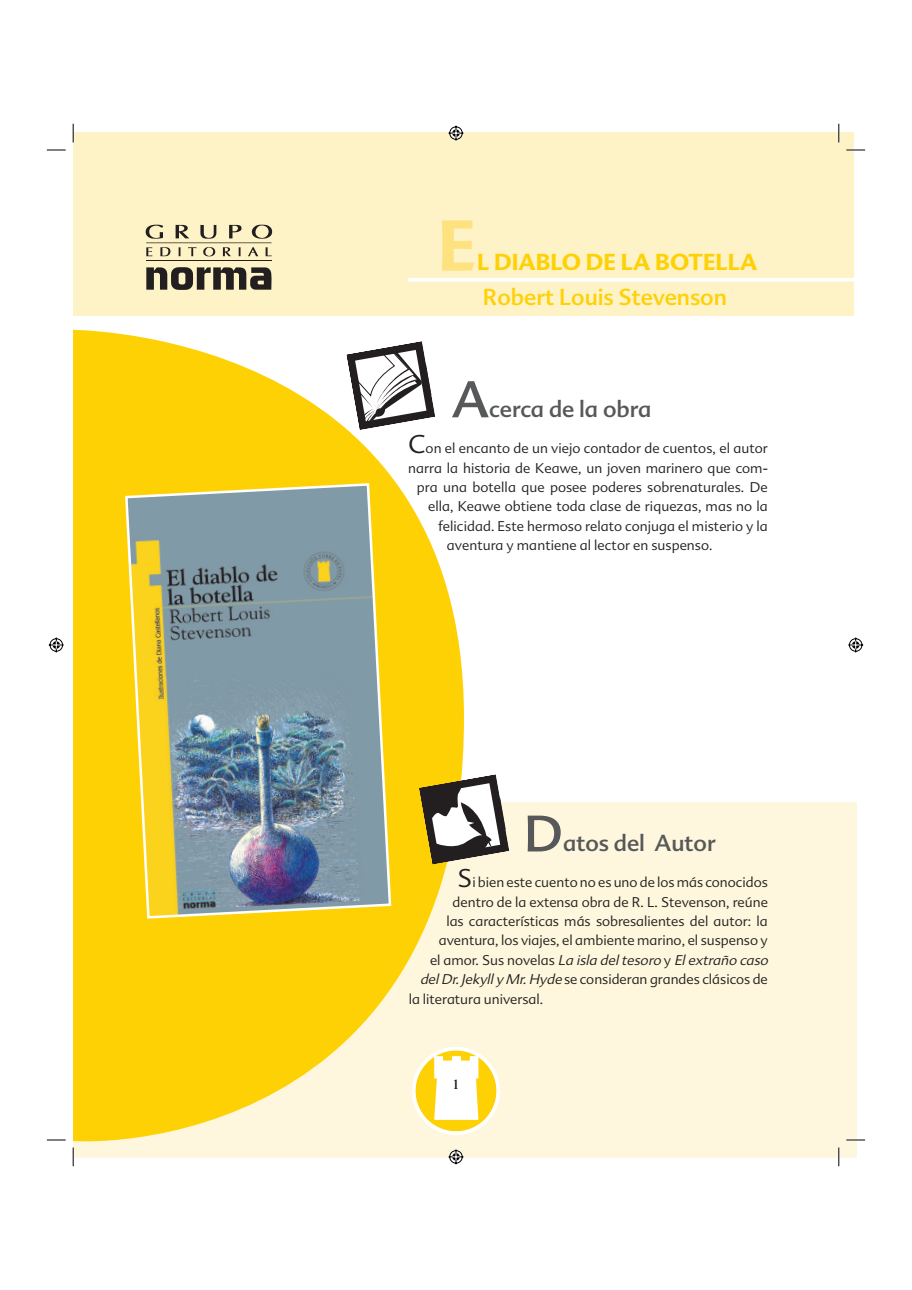
<style>
.page{position:relative;width:912px;height:1290px;background:#fff}
.page>*{position:absolute;margin:0;border:0;box-sizing:border-box;transform-origin:0 0}
.t1{font:700 70px "Advert";color:#ffe280}
.t2{font:50px "Advert";color:#57585a}
.t3{font:22.5px "Advert";color:#57585a}
.t4{font:22.5px "Advert";color:#fed105}
.t5{font:700 22.5px "Advert";color:#fed105}
.t6{font:700 15px "Americana Std";color:#231f20}
.t7{font:300 13.75px "Advert";color:#231f20}
.t8{font:italic 300 13.75px "Advert";color:#231f20}
.s1{font-size:25px}
.s2{font-style:normal}
.s3{font-style:italic}
</style>
<div class="page">
<div style="left:73px;top:802px;width:783px;height:356px;background:#fef7dd"></div>
<svg style="left:73px;top:329px;width:391px;height:819px;fill:#fed105"></svg>
<svg style="left:413px;top:1049px;width:85px;height:84px;background:#fed622"></svg>
<div style="left:412px;top:1047px;width:88px;height:88px;border:4px solid #fff;border-radius:50%"></div>
<div style="left:73px;top:132px;width:780px;height:184px;background:#fef2c7"></div>
<hr style="left:146px;top:242px;width:125px;height:1px;background:#231f20">
<hr style="left:146px;top:260px;width:125px;height:1px;background:#231f20">
<svg style="left:146px;top:267px;width:125px;height:23px"></svg>
<svg style="left:146px;top:225px;width:126px;height:14px"></svg>
<svg style="left:146px;top:247px;width:125px;height:9px"></svg>
<svg style="left:408px;top:278px;width:446px;height:4px;background:#fefdf9"></svg>
<img style="left:124px;top:482px;width:268px;height:438px">
<svg style="left:346px;top:341px;width:89px;height:89px"></svg>
<svg style="left:418px;top:774px;width:91px;height:91px"></svg>
<svg style="left:434px;top:1056px;width:44px;height:64px;background:#fefbed"></svg>
<svg style="left:47px;top:149px;width:19px;height:2px"></svg>
<svg style="left:846px;top:149px;width:18px;height:2px"></svg>
<svg style="left:47px;top:1139px;width:19px;height:2px"></svg>
<svg style="left:846px;top:1139px;width:18px;height:2px"></svg>
<svg style="left:72px;top:124px;width:2px;height:18px"></svg>
<svg style="left:72px;top:1148px;width:2px;height:18px"></svg>
<svg style="left:838px;top:124px;width:1px;height:18px"></svg>
<svg style="left:838px;top:1148px;width:1px;height:18px"></svg>
<svg style="left:448px;top:125px;width:16px;height:16px"></svg>
<svg style="left:448px;top:1149px;width:16px;height:16px"></svg>
<svg style="left:48px;top:637px;width:16px;height:16px"></svg>
<svg style="left:848px;top:637px;width:16px;height:16px"></svg>
<h1 class="t1" style="left:437px;top:219px;width:40px">E</h1>
<h3 class="t5" style="left:477px;top:253px;width:282px">L DIABLO DE LA BOTELLA</h3>
<h3 class="t4" style="left:483px;top:289px;width:245px">Robert Louis Stevenson</h3>
<h2 class="t2" style="left:451px;top:381px;width:39px">A</h2>
<h3 class="t3" style="left:489px;top:401px;width:163px">cerca de la obra</h3>
<p class="t7" style="left:408px;top:443px;width:361px"><span class="s1">C</span>on el encanto de un viejo contador de cuentos, el autor</p>
<p class="t7" style="left:408px;top:462px;width:361px">narra la historia de Keawe, un joven marinero que com-</p>
<p class="t7" style="left:417px;top:482px;width:352px">pra una botella que posee poderes sobrenaturales. De</p>
<p class="t7" style="left:428px;top:501px;width:341px">ella, Keawe obtiene toda clase de riquezas, mas no la</p>
<p class="t7" style="left:438px;top:521px;width:331px">felicidad. Este hermoso relato conjuga el misterio y la</p>
<p class="t7" style="left:447px;top:540px;width:267px">aventura y mantiene al lector en suspenso.</p>
<h2 class="t2" style="left:524px;top:815px;width:41px">D</h2>
<h3 class="t3" style="left:563px;top:835px;width:154px">atos del Autor</h3>
<p class="t7" style="left:457px;top:877px;width:312px"><span class="s1">S</span>i bien este cuento no es uno de los más conocidos</p>
<p class="t7" style="left:452px;top:896px;width:317px">dentro de la extensa obra de R. L. Stevenson, reúne</p>
<p class="t7" style="left:446px;top:916px;width:323px">las características más sobresalientes del autor: la</p>
<p class="t7" style="left:438px;top:935px;width:330px">aventura, los viajes, el ambiente marino, el suspenso y</p>
<p class="t8" style="left:430px;top:955px;width:342px"><span class="s2">e l a m o r. S u s n o v e l a s</span> La isla deltesoro <span class="s2">y</span> Elextraño caso</p>
<p class="t7" style="left:420px;top:974px;width:349px"><span class="s3">delDr.Jekylly Mr.Hyde</span> se consideran grandes clásicos de</p>
<p class="t7" style="left:408px;top:993px;width:136px">la literatura universal.</p>
<p class="t6" style="left:451px;top:1079px;width:11px">1</p>
</div>
